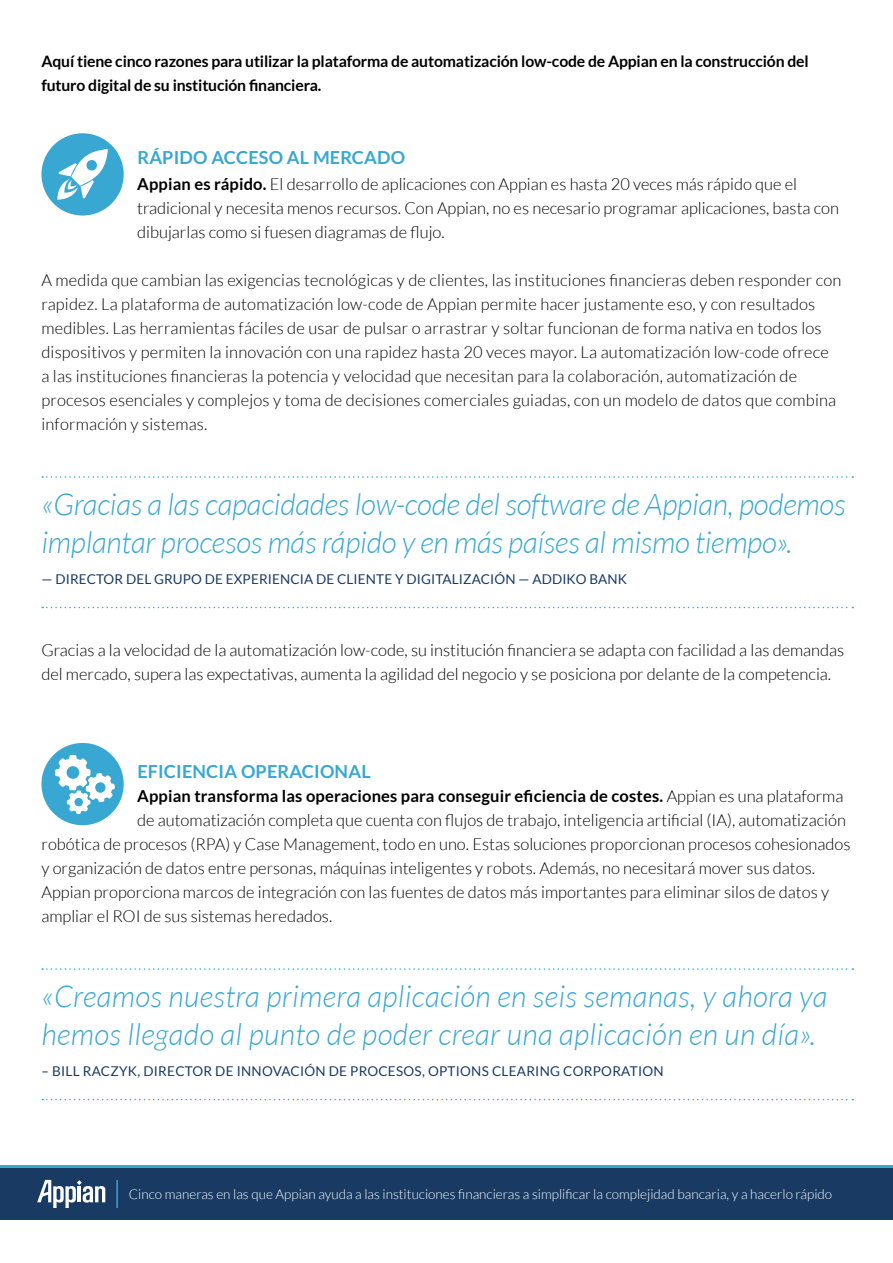
<style>
.page{position:relative;width:893px;height:1263px;background:#fff}
.page>*{position:absolute;margin:0;border:0;box-sizing:border-box;transform-origin:0 0}
.t1{font:italic 300 30px/37.5px "Lato";letter-spacing:-.01em;color:#38a7d1}
.t2{font:italic 300 30px/37.5px "Lato";letter-spacing:.01em;color:#38a7d1}
.t3{font:700 18px "Lato";letter-spacing:.01em;color:#38a7d1}
.t4{font:300 16.5px/24px "Lato";color:#000}
.t5{font:700 16.5px "Lato";letter-spacing:.01em;color:#000}
.t6{font:700 15.75px/24px "Lato";letter-spacing:-.01em;color:#000}
.t7{font:13.5px "Lato";letter-spacing:.01em;color:#183a63}
.t8{font:300 13.5px "Lato";color:#fff}
.s1{font-weight:700}
.s2{font-weight:300}
</style>
<div class="page">
<div style="left:0;top:1165px;width:893px;height:55px;background:#183a63"></div>
<hr style="left:0;top:1165px;width:893px;height:2px;background:#38a7d1">
<svg style="left:37px;top:1180px;width:68px;height:28px"></svg>
<hr style="left:116px;top:1180px;width:2px;height:28px;background:#38a7d1">
<div style="left:41px;top:133px;width:83px;height:83px;background:#38a7d1;border-radius:50%"></div>
<svg style="left:57px;top:149px;width:51px;height:51px"></svg>
<svg style="left:42px;top:476px;width:811px;height:2px"></svg>
<svg style="left:42px;top:607px;width:811px;height:1px"></svg>
<div style="left:41px;top:743px;width:83px;height:82px;background:#38a7d1;border-radius:50%"></div>
<svg style="left:55px;top:755px;width:60px;height:59px"></svg>
<svg style="left:42px;top:968px;width:811px;height:2px"></svg>
<svg style="left:42px;top:1099px;width:811px;height:1px"></svg>
<p class="t6" style="left:41px;top:49px;width:769px">Aquí tiene cinco razones para utilizar la plataforma de automatización low-code de Appian en la construcción del futuro digital de su institución financiera.</p>
<p class="t3" style="left:137px;top:147px;width:269px">RÁPIDO ACCESO AL MERCADO</p>
<p class="t4" style="left:137px;top:172px;width:703px"><span class="s1">Appian es rápido.</span> El desarrollo de aplicaciones con Appian es hasta 20 veces más rápido que el tradicional y necesita menos recursos. Con Appian, no es necesario programar aplicaciones, basta con dibujarlas como si fuesen diagramas de flujo.</p>
<p class="t4" style="left:41px;top:268px;width:801px">A medida que cambian las exigencias tecnológicas y de clientes, las instituciones financieras deben responder con rapidez. La plataforma de automatización low-code de Appian permite hacer justamente eso, y con resultados medibles. Las herramientas fáciles de usar de pulsar o arrastrar y soltar funcionan de forma nativa en todos los dispositivos y permiten la innovación con una rapidez hasta 20 veces mayor. La automatización low-code ofrece<br>a las instituciones financieras la potencia y velocidad que necesitan para la colaboración, automatización de procesos esenciales y complejos y toma de decisiones comerciales guiadas, con un modelo de datos que combina información y sistemas.</p>
<h1 class="t1" style="left:41px;top:487px;width:806px">«Gracias a las capacidades low-code del software de Appian, podemos implantar procesos más rápido y en más países al mismo tiempo».</h1>
<p class="t7" style="left:41px;top:572px;width:587px">— DIRECTOR DEL GRUPO DE EXPERIENCIA DE CLIENTE Y DIGITALIZACIÓN — ADDIKO BANK</p>
<p class="t4" style="left:41px;top:638px;width:804px">Gracias a la velocidad de la automatización low-code, su institución financiera se adapta con facilidad a las demandas del mercado, supera las expectativas, aumenta la agilidad del negocio y se posiciona por delante de la competencia.</p>
<p class="t3" style="left:137px;top:761px;width:235px">EFICIENCIA OPERACIONAL</p>
<p class="t5" style="left:137px;top:786px;width:708px">Appian transforma las operaciones para conseguir eficiencia de costes. <span class="s2">Appian es una plataforma</span></p>
<p class="t4" style="left:137px;top:808px;width:710px">de automatización completa que cuenta con flujos de trabajo, inteligencia artificial (IA), automatización</p>
<p class="t4" style="left:41px;top:832px;width:810px">robótica de procesos (RPA) y Case Management, todo en uno. Estas soluciones proporcionan procesos cohesionados</p>
<p class="t4" style="left:41px;top:856px;width:775px">y organización de datos entre personas, máquinas inteligentes y robots. Además, no necesitará mover sus datos.</p>
<p class="t4" style="left:41px;top:880px;width:789px">Appian proporciona marcos de integración con las fuentes de datos más importantes para eliminar silos de datos y</p>
<p class="t4" style="left:41px;top:904px;width:292px">ampliar el ROI de sus sistemas heredados.</p>
<h1 class="t2" style="left:41px;top:979px;width:787px">«Creamos nuestra primera aplicación en seis semanas, y ahora ya hemos llegado al punto de poder crear una aplicación en un día».</h1>
<p class="t7" style="left:41px;top:1064px;width:624px">– BILL RACZYK, DIRECTOR DE INNOVACIÓN DE PROCESOS, OPTIONS CLEARING CORPORATION</p>
<p class="t8" style="left:129px;top:1187px;width:705px">Cinco maneras en las que Appian ayuda a las instituciones financieras a simplificar la complejidad bancaria, y a hacerlo rápido</p>
</div>
